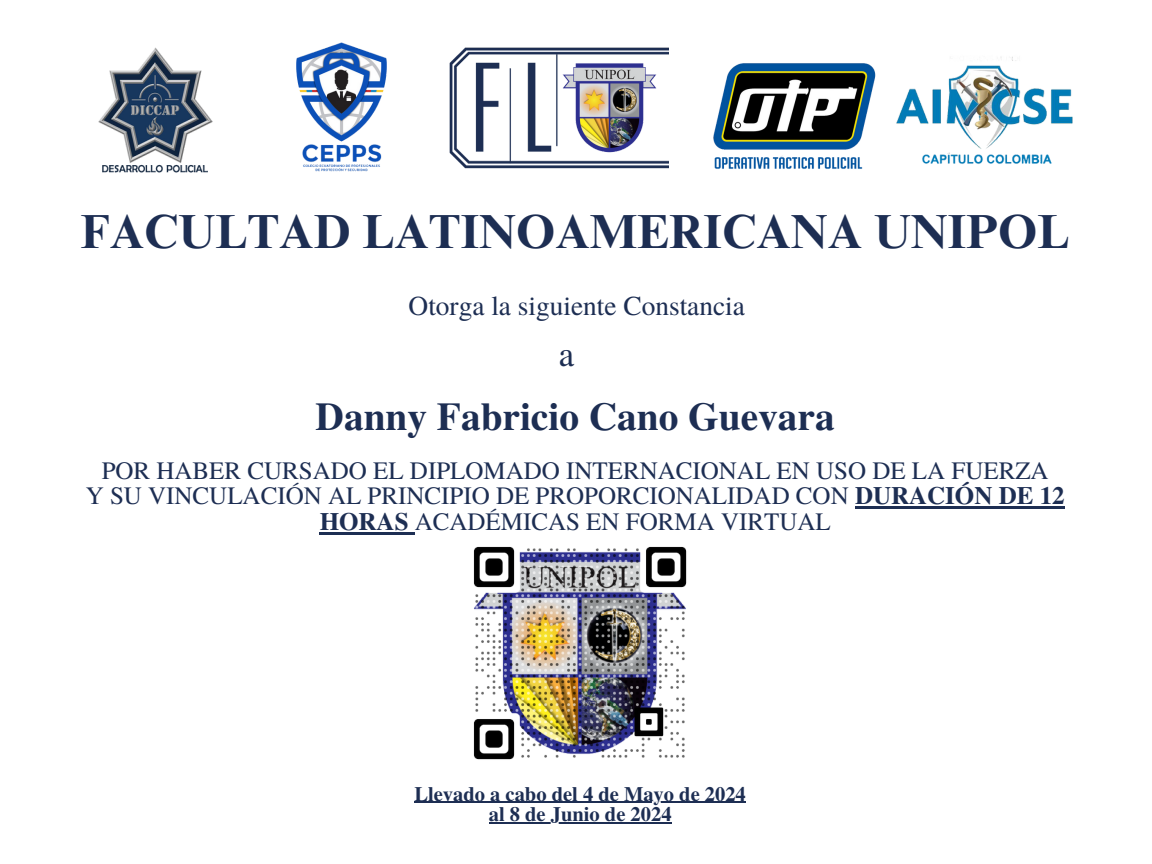
<style>
.page{position:relative;width:1152px;height:864px;background:#fff}
.page>*{position:absolute;margin:0;border:0;box-sizing:border-box;transform-origin:0 0}
.t1{font:700 47.85px "Times NRMT Pro";color:#1d2e53}
.t2{font:700 39.3px "Te X Gyre Termes";color:#1d2e53}
.t3{font:34.8px "Te X Gyre Termes";color:#1d2e53}
.t4{font:27.3px "Te X Gyre Termes";color:#1d2e53}
.t5{font:25.05px/25.8px "Te X Gyre Termes";color:#1d2e53;text-align:center}
.t6{font:700 20.55px "Te X Gyre Termes";color:#1d2e53}
.s1{font-weight:700}
</style>
<div class="page">
<img style="left:449px;top:47px;width:219px;height:122px">
<img style="left:296px;top:42px;width:91px;height:130px">
<img style="left:98px;top:47px;width:115px;height:126px">
<img style="left:713px;top:63px;width:163px;height:106px">
<img style="left:896px;top:57px;width:177px;height:107px">
<img style="left:473px;top:546px;width:214px;height:214px">
<hr style="left:855px;top:507px;width:210px;height:2px;background:#1d2e53">
<hr style="left:320px;top:533px;width:95px;height:2px;background:#1d2e53">
<hr style="left:415px;top:802px;width:331px;height:1px;background:#1d2e53">
<hr style="left:489px;top:822px;width:183px;height:1px;background:#1d2e53">
<p class="t1" style="left:81px;top:214px;width:990px">FACULTAD LATINOAMERICANA UNIPOL</p>
<p class="t4" style="left:409px;top:286px;width:338px">Otorga la siguiente Constancia</p>
<h2 class="t3" style="left:559px;top:329px;width:17px">a</h2>
<h4 class="t2" style="left:316px;top:386px;width:521px">Danny Fabricio Cano Guevara</h4>
<h3 class="t5" style="left:86px;top:456px;width:980px">POR HABER CURSADO EL DIPLOMADO INTERNACIONAL EN USO DE LA FUERZA<br>Y SU VINCULACIÓN AL PRINCIPIO DE PROPORCIONALIDAD CON <span class="s1">DURACIÓN DE 12<br>HORAS</span> ACADÉMICAS EN FORMA VIRTUAL</h3>
<p class="t6" style="left:415px;top:778px;width:333px">Llevado a cabo del 4 de Mayo de 2024</p>
<p class="t6" style="left:489px;top:798px;width:184px">al 8 de Junio de 2024</p>
</div>
